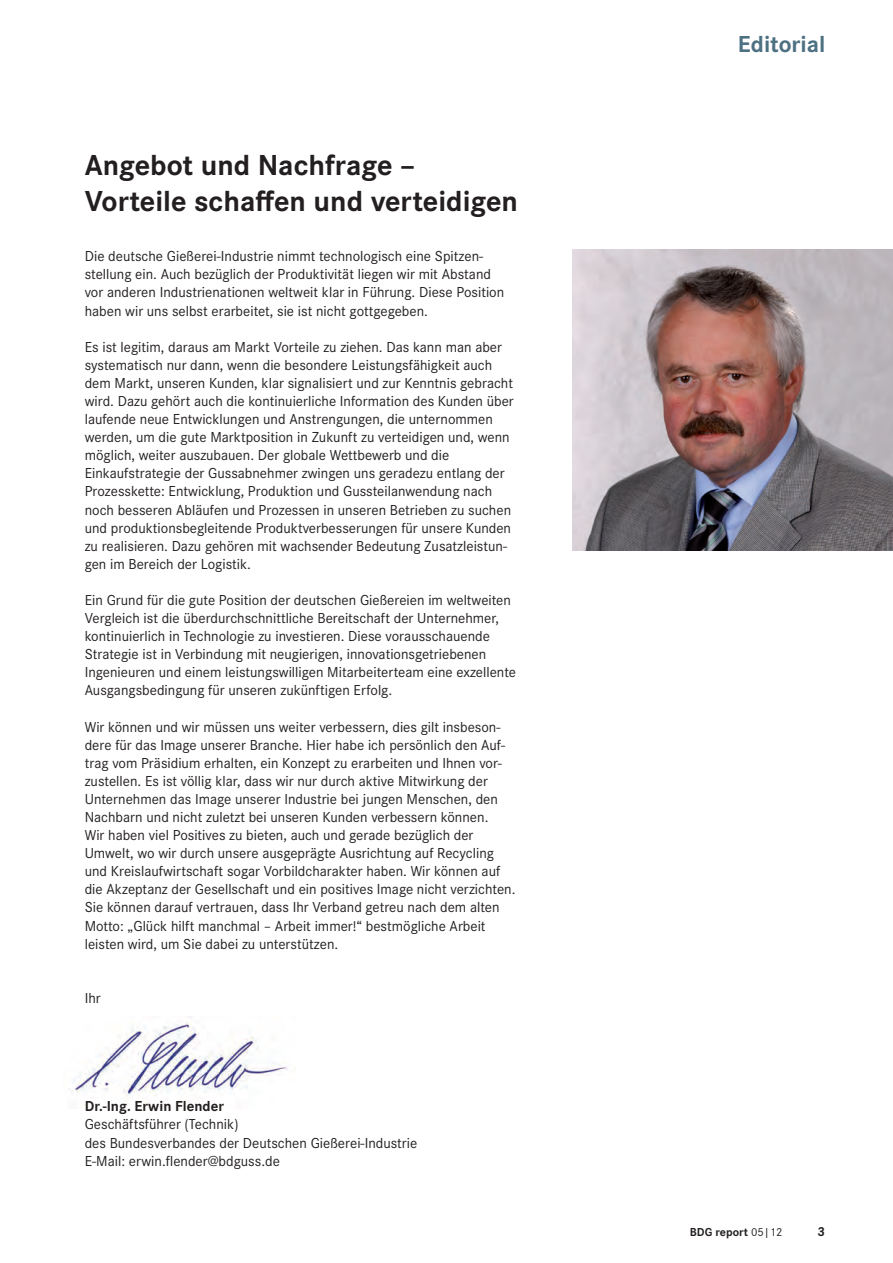
<style>
.page{position:relative;width:893px;height:1263px;background:#fff}
.page>*{position:absolute;margin:0;border:0;box-sizing:border-box;transform-origin:0 0}
.t1{font:700 30px/36px "Corporate S";color:#231f20}
.t2{font:700 24px "Corporate S";color:#4d7182}
.t3{font:15px/18.1px "Corporate S";color:#231f20}
.t4{font:700 15px "Corporate S";color:#231f20}
.t5{font:700 13.5px "Corporate S";color:#231f20}
.t6{font:700 12px "Corporate S";color:#231f20}
.s1{font-weight:400}
</style>
<div class="page">
<img style="left:73px;top:1016px;width:215px;height:81px">
<img style="left:572px;top:250px;width:320px;height:300px">
<h1 class="t1" style="left:85px;top:148px;width:434px">Angebot und Nachfrage –<br>Vorteile schaffen und verteidigen</h1>
<p class="t3" style="left:85px;top:247px;width:421px">Die deutsche Gießerei-Industrie nimmt technologisch eine Spitzen&shy;stellung ein. Auch bezüglich der Produktivität liegen wir mit Abstand vor anderen Industrienationen weltweit klar in Führung. Diese Position haben wir uns selbst erarbeitet, sie ist nicht gottgegeben.</p>
<p class="t3" style="left:85px;top:338px;width:430px">Es ist legitim, daraus am Markt Vorteile zu ziehen. Das kann man aber systematisch nur dann, wenn die besondere Leistungsfähigkeit auch dem Markt, unseren Kunden, klar signalisiert und zur Kenntnis gebracht wird. Dazu gehört auch die kontinuierliche Information des Kunden über laufende neue Entwicklungen und Anstrengungen, die unternommen werden, um die gute Marktposition in Zukunft zu verteidigen und, wenn möglich, weiter auszubauen. Der globale Wettbewerb und die Einkaufstrategie der Gussabnehmer zwingen uns geradezu entlang der Prozesskette: Entwicklung, Produktion und Gussteilanwendung nach noch besseren Abläufen und Prozessen in unseren Betrieben zu suchen und produktionsbegleitende Produktverbesserungen für unsere Kunden zu realisieren. Dazu gehören mit wachsender Bedeutung Zusatzleistun&shy;gen im Bereich der Logistik.</p>
<p class="t3" style="left:85px;top:591px;width:432px">Ein Grund für die gute Position der deutschen Gießereien im weltweiten Vergleich ist die überdurchschnittliche Bereitschaft der Unternehmer, kontinuierlich in Technologie zu investieren. Diese vorausschauende Strategie ist in Verbindung mit neugierigen, innovationsgetriebenen Ingenieuren und einem leistungswilligen Mitarbeiterteam eine exzellente Ausgangsbedingung für unseren zukünftigen Erfolg.</p>
<p class="t3" style="left:85px;top:717px;width:432px">Wir können und wir müssen uns weiter verbessern, dies gilt insbeson&shy;dere für das Image unserer Branche. Hier habe ich persönlich den Auf&shy;trag vom Präsidium erhalten, ein Konzept zu erarbeiten und Ihnen vor&shy;zustellen. Es ist völlig klar, dass wir nur durch aktive Mitwirkung der Unternehmen das Image unserer Industrie bei jungen Menschen, den Nachbarn und nicht zuletzt bei unseren Kunden verbessern können.<br>Wir haben viel Positives zu bieten, auch und gerade bezüglich der Umwelt, wo wir durch unsere ausgeprägte Ausrichtung auf Recycling und Kreislaufwirtschaft sogar Vorbildcharakter haben. Wir können auf die Akzeptanz der Gesellschaft und ein positives Image nicht verzichten.<br>Sie können darauf vertrauen, dass Ihr Verband getreu nach dem alten Motto: „Glück hilft manchmal – Arbeit immer!“ bestmögliche Arbeit leisten wird, um Sie dabei zu unterstützen.</p>
<p class="t3" style="left:85px;top:988px;width:17px">Ihr</p>
<p class="t4" style="left:85px;top:1097px;width:141px">Dr.-Ing. Erwin Flender</p>
<p class="t3" style="left:85px;top:1115px;width:334px">Geschäftsführer (Technik)<br>des Bundesverbandes der Deutschen Gießerei-Industrie<br>E-Mail: erwin.flender@bdguss.de</p>
<h2 class="t2" style="left:737px;top:30px;width:89px">Editorial</h2>
<p class="t6" style="left:689px;top:1224px;width:94px">BDG report <span class="s1">05|12</span></p>
<p class="t5" style="left:817px;top:1223px;width:9px">3</p>
</div>
